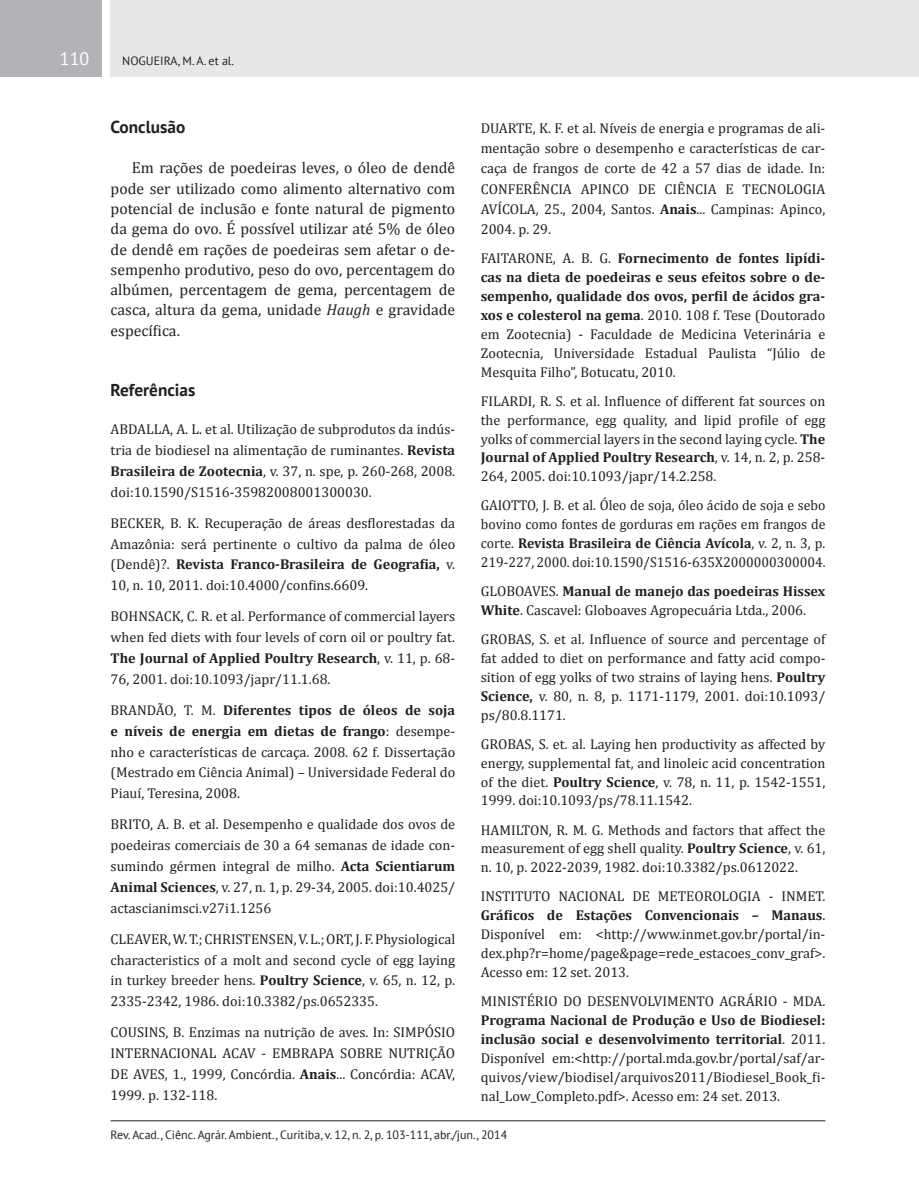
<style>
.page{position:relative;width:919px;height:1191px;background:#fff}
.page>*{position:absolute;margin:0;border:0;box-sizing:border-box;transform-origin:0 0}
.t1{font:18px "PT Sans";color:#fff}
.t2{font:700 17.25px "PT Sans";color:#231f20}
.t3{font:15.75px/20.2px "Cambria";color:#231f20;text-align:justify}
.t4{font:14.25px/18.9px "Cambria";color:#231f20;text-align:justify}
.t5{font:12px "PT Sans";color:#231f20}
.s1{font-style:italic}
.s2{font-weight:700}
</style>
<div class="page">
<div style="left:111px;top:0;width:807px;height:77px;background:#e6e7e9"></div>
<div style="left:0;top:0;width:102px;height:77px;background:#b2b3b7"></div>
<hr style="left:111px;top:1120px;width:714px;height:1px;background:#231f20">
<p class="t1" style="left:60px;top:47px;width:31px">110</p>
<p class="t5" style="left:122px;top:53px;width:113px">NOGUEIRA, M. A. et al.</p>
<p class="t2" style="left:111px;top:115px;width:76px">Conclusão</p>
<p class="t3" style="left:111px;top:158px;width:346px;text-indent:21px">Em rações de poedeiras leves, o óleo de dendê pode ser utilizado como alimento alternativo com potencial de inclusão e fonte natural de pigmento da gema do ovo. É possível utilizar até 5% de óleo de dendê em rações de poedeiras sem afetar o de&shy;sempenho produtivo, peso do ovo, percentagem do albúmen, percentagem de gema, percentagem de casca, altura da gema, unidade <span class="s1">Haugh</span> e gravidade específica.</p>
<p class="t2" style="left:111px;top:379px;width:86px">Referências</p>
<p class="t4" style="left:111px;top:419px;width:346px;line-height:20.9px">ABDALLA, A. L. et al. Utilização de subprodutos da indús&shy;tria de biodiesel na alimentação de ruminantes. <span class="s2">Revista Brasileira de Zootecnia</span>, v. 37, n. spe, p. 260-268, 2008. doi:10.1590/S1516-35982008001300030.</p>
<p class="t4" style="left:111px;top:512px;width:346px;line-height:20.9px">BECKER, B. K. Recuperação de áreas desflorestadas da Amazônia: será pertinente o cultivo da palma de óleo (Dendê)?. <span class="s2">Revista Franco-Brasileira de Geografia,</span> v.<br>10, n. 10, 2011. doi:10.4000/confins.6609.</p>
<p class="t4" style="left:111px;top:606px;width:346px;line-height:20.9px">BOHNSACK, C. R. et al. Performance of commercial layers when fed diets with four levels of corn oil or poultry fat.<br><span class="s2">The Journal of Applied Poultry Research</span>, v. 11, p. 68- 76, 2001. doi:10.1093/japr/11.1.68.</p>
<p class="t4" style="left:111px;top:699px;width:346px;line-height:20.9px">BRANDÃO, T. M. <span class="s2">Diferentes tipos de óleos de soja e níveis de energia em dietas de frango</span>: desempe&shy;nho e características de carcaça. 2008. 62 f. Dissertação (Mestrado em Ciência Animal) – Universidade Federal do Piauí, Teresina, 2008.</p>
<p class="t4" style="left:111px;top:814px;width:346px;line-height:20.9px">BRITO, A. B. et al. Desempenho e qualidade dos ovos de poedeiras comerciais de 30 a 64 semanas de idade con&shy;sumindo gérmen integral de milho. <span class="s2">Acta Scientiarum Animal Sciences</span>, v. 27, n. 1, p. 29-34, 2005. doi:10.4025/ actascianimsci.v27i1.1256</p>
<p class="t4" style="left:111px;top:928px;width:346px;line-height:20.9px">CLEAVER, W. T.; CHRISTENSEN, V. L.; ORT, J. F. Physiological characteristics of a molt and second cycle of egg laying in turkey breeder hens. <span class="s2">Poultry Science</span>, v. 65, n. 12, p.<br>2335-2342, 1986. doi:10.3382/ps.0652335.</p>
<p class="t4" style="left:111px;top:1022px;width:346px;line-height:20.9px">COUSINS, B. Enzimas na nutrição de aves. In: SIMPÓSIO INTERNACIONAL ACAV - EMBRAPA SOBRE NUTRIÇÃO DE AVES, 1., 1999, Concórdia. <span class="s2">Anais</span>... Concórdia: ACAV, 1999. p. 132-118.</p>
<p class="t4" style="left:480px;top:118px;width:346px;line-height:20.2px">DUARTE, K. F. et al. Níveis de energia e programas de ali&shy;mentação sobre o desempenho e características de car&shy;caça de frangos de corte de 42 a 57 dias de idade. In:<br>CONFERÊNCIA APINCO DE CIÊNCIA E TECNOLOGIA AVÍCOLA, 25., 2004, Santos. <span class="s2">Anais</span>... Campinas: Apinco, 2004. p. 29.</p>
<p class="t4" style="left:480px;top:249px;width:346px">FAITARONE, A. B. G. <span class="s2">Fornecimento de fontes lipídi&shy;cas na dieta de poedeiras e seus efeitos sobre o de&shy;sempenho, qualidade dos ovos, perfil de ácidos gra&shy;xos e colesterol na gema</span>. 2010. 108 f. Tese (Doutorado em Zootecnia) - Faculdade de Medicina Veterinária e Zootecnia, Universidade Estadual Paulista “Júlio de Mesquita Filho”, Botucatu, 2010.</p>
<p class="t4" style="left:480px;top:391px;width:346px">FILARDI, R. S. et al. Influence of different fat sources on the performance, egg quality, and lipid profile of egg yolks of commercial layers in the second laying cycle. <span class="s2">The Journal of Applied Poultry Research</span>, v. 14, n. 2, p. 258- 264, 2005. doi:10.1093/japr/14.2.258.</p>
<p class="t4" style="left:480px;top:496px;width:346px">GAIOTTO, J. B. et al. Óleo de soja, óleo ácido de soja e sebo bovino como fontes de gorduras em rações em frangos de corte. <span class="s2">Revista Brasileira de Ciência Avícola</span>, v. 2, n. 3, p.<br>219-227, 2000. doi:10.1590/S1516-635X2000000300004.</p>
<p class="t4" style="left:480px;top:582px;width:346px">GLOBOAVES. <span class="s2">Manual de manejo das poedeiras Hissex<br>White</span>. Cascavel: Globoaves Agropecuária Ltda., 2006.</p>
<p class="t4" style="left:480px;top:630px;width:346px">GROBAS, S. et al. Influence of source and percentage of fat added to diet on performance and fatty acid compo&shy;sition of egg yolks of two strains of laying hens. <span class="s2">Poultry Science,</span> v. 80, n. 8, p. 1171-1179, 2001. doi:10.1093/ ps/80.8.1171.</p>
<p class="t4" style="left:480px;top:734px;width:346px">GROBAS, S. et. al. Laying hen productivity as affected by energy, supplemental fat, and linoleic acid concentration of the diet. <span class="s2">Poultry Science</span>, v. 78, n. 11, p. 1542-1551, 1999. doi:10.1093/ps/78.11.1542.</p>
<p class="t4" style="left:480px;top:820px;width:346px">HAMILTON, R. M. G. Methods and factors that affect the measurement of egg shell quality. <span class="s2">Poultry Science</span>, v. 61, n. 10, p. 2022-2039, 1982. doi:10.3382/ps.0612022.</p>
<p class="t4" style="left:480px;top:887px;width:346px">INSTITUTO NACIONAL DE METEOROLOGIA - INMET.<br><span class="s2">Gráficos de Estações Convencionais – Manaus</span>.<br>Disponível em: &lt;http://www.inmet.gov.br/portal/in&shy;dex.php?r=home/page&amp;page=rede_estacoes_conv_graf&gt;.<br>Acesso em: 12 set. 2013.</p>
<p class="t4" style="left:480px;top:991px;width:346px">MINISTÉRIO DO DESENVOLVIMENTO AGRÁRIO - MDA.</p>
<p class="t4" style="left:480px;top:1010px;width:346px"><span class="s2">Programa Nacional de Produção e Uso de Biodiesel: inclusão social e desenvolvimento territorial</span>. 2011.<br>Disponível em:&lt;http://portal.mda.gov.br/portal/saf/ar&shy;quivos/view/biodisel/arquivos2011/Biodiesel_Book_fi&shy;nal_Low_Completo.pdf&gt;. Acesso em: 24 set. 2013.</p>
<p class="t5" style="left:111px;top:1126px;width:398px">Rev. Acad., Ciênc. Agrár. Ambient., Curitiba, v. 12, n. 2, p. 103-111, abr./jun., 2014</p>
</div>
